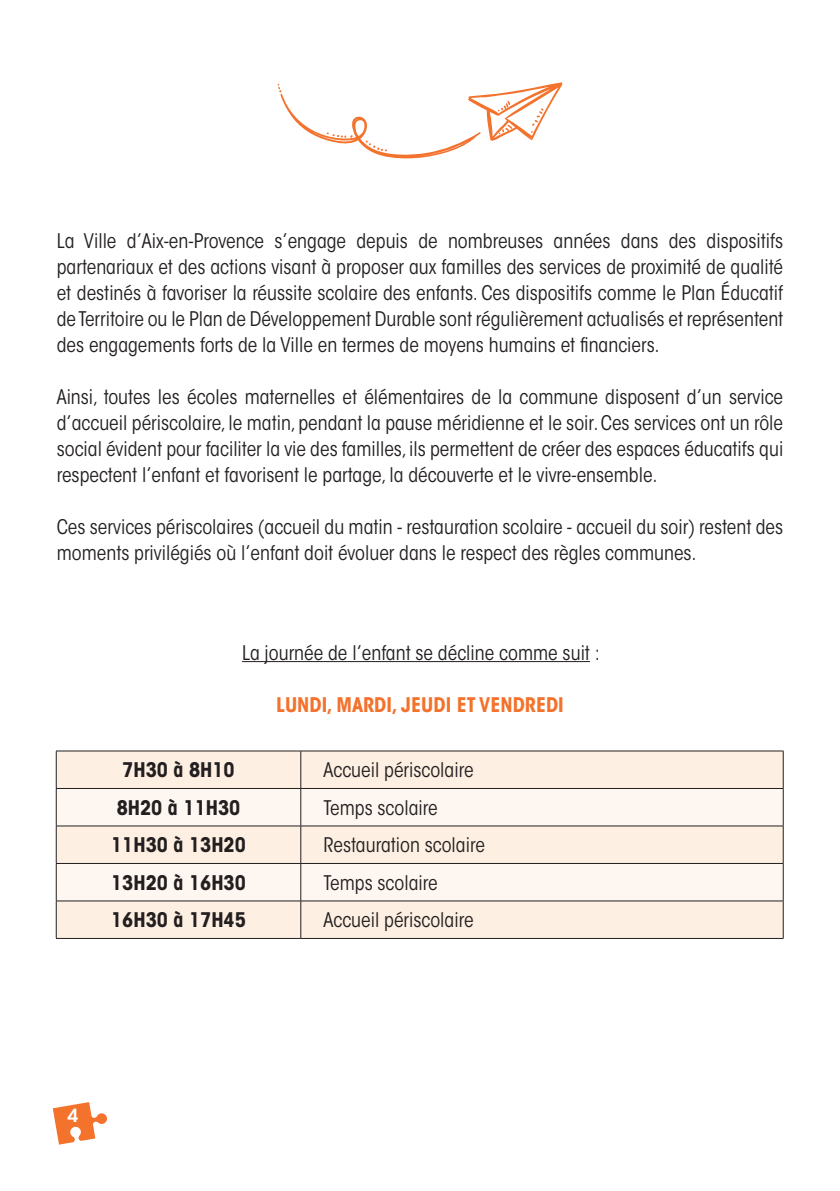
<style>
.page{position:relative;width:840px;height:1191px;background:#fff}
.page>*{position:absolute;margin:0;border:0;box-sizing:border-box;transform-origin:0 0}
.t1{font:condensed 20px/26px "ITC Avant Garde Std";color:#231f20;text-align:justify}
.t2{font:700 condensed 20px "ITC Avant Garde Std";color:#231f20}
.t3{font:700 condensed 20px "ITC Avant Garde Std";color:#f3722c}
.t4{font:600 18px "ITC Avant Garde Std";color:#fff}
</style>
<div class="page">
<svg style="left:53px;top:1102px;width:54px;height:42px"></svg>
<div style="left:57px;top:751px;width:725px;height:187px;background:#fdefe2"></div>
<svg style="left:57px;top:789px;width:725px;height:111px;fill:#fef6f0"></svg>
<hr style="left:56px;top:750px;width:244px;height:1px;background:#231f20">
<hr style="left:56px;top:751px;width:1px;height:37px;background:#231f20">
<hr style="left:300px;top:750px;width:483px;height:1px;background:#231f20">
<hr style="left:300px;top:751px;width:1px;height:37px;background:#231f20">
<hr style="left:782px;top:751px;width:1px;height:37px;background:#231f20">
<hr style="left:56px;top:826px;width:1px;height:37px;background:#231f20">
<hr style="left:300px;top:826px;width:1px;height:37px;background:#231f20">
<hr style="left:782px;top:826px;width:1px;height:37px;background:#231f20">
<hr style="left:56px;top:901px;width:1px;height:37px;background:#231f20">
<hr style="left:300px;top:901px;width:1px;height:37px;background:#231f20">
<hr style="left:782px;top:901px;width:1px;height:37px;background:#231f20">
<hr style="left:56px;top:938px;width:244px;height:1px;background:#231f20">
<hr style="left:300px;top:938px;width:483px;height:1px;background:#231f20">
<hr style="left:56px;top:788px;width:244px;height:1px;background:#231f20">
<hr style="left:56px;top:788px;width:1px;height:37px;background:#231f20">
<hr style="left:56px;top:825px;width:244px;height:1px;background:#231f20">
<hr style="left:300px;top:788px;width:483px;height:1px;background:#231f20">
<hr style="left:300px;top:788px;width:1px;height:37px;background:#231f20">
<hr style="left:782px;top:788px;width:1px;height:37px;background:#231f20">
<hr style="left:300px;top:825px;width:483px;height:1px;background:#231f20">
<hr style="left:56px;top:863px;width:244px;height:1px;background:#231f20">
<hr style="left:56px;top:863px;width:1px;height:37px;background:#231f20">
<hr style="left:56px;top:900px;width:244px;height:1px;background:#231f20">
<hr style="left:300px;top:863px;width:483px;height:1px;background:#231f20">
<hr style="left:300px;top:863px;width:1px;height:37px;background:#231f20">
<hr style="left:782px;top:863px;width:1px;height:37px;background:#231f20">
<hr style="left:300px;top:900px;width:483px;height:1px;background:#231f20">
<svg style="left:277px;top:82px;width:285px;height:76px"></svg>
<hr style="left:242px;top:661px;width:347px;height:1px;background:#231f20">
<p class="t1" style="left:57px;top:228px;width:727px">La Ville d’Aix-en-Provence s’engage depuis de nombreuses années dans des dispositifs partenariaux et des actions visant à proposer aux familles des services de proximité de qualité et destinés à favoriser la réussite scolaire des enfants. Ces dispositifs comme le Plan Éducatif de Territoire ou le Plan de Développement Durable sont régulièrement actualisés et représentent des engagements forts de la Ville en termes de moyens humains et financiers.</p>
<p class="t1" style="left:57px;top:384px;width:727px">Ainsi, toutes les écoles maternelles et élémentaires de la commune disposent d’un service d’accueil périscolaire, le matin, pendant la pause méridienne et le soir. Ces services ont un rôle social évident pour faciliter la vie des familles, ils permettent de créer des espaces éducatifs qui respectent l’enfant et favorisent le partage, la découverte et le vivre-ensemble.</p>
<p class="t1" style="left:57px;top:514px;width:727px">Ces services périscolaires (accueil du matin - restauration scolaire - accueil du soir) restent des moments privilégiés où l’enfant doit évoluer dans le respect des règles communes.</p>
<p class="t1" style="left:242px;top:639px;width:359px">La journée de l’enfant se décline comme suit :</p>
<p class="t3" style="left:276px;top:691px;width:289px">LUNDI, MARDI, JEUDI ET VENDREDI</p>
<p class="t2" style="left:122px;top:757px;width:114px">7H30 à 8H10</p>
<p class="t1" style="left:323px;top:757px;width:151px">Accueil périscolaire</p>
<p class="t2" style="left:117px;top:794px;width:125px">8H20 à 11H30</p>
<p class="t1" style="left:323px;top:794px;width:116px">Temps scolaire</p>
<p class="t2" style="left:111px;top:832px;width:136px">11H30 à 13H20</p>
<p class="t1" style="left:323px;top:832px;width:163px">Restauration scolaire</p>
<p class="t2" style="left:111px;top:869px;width:136px">13H20 à 16H30</p>
<p class="t1" style="left:323px;top:869px;width:116px">Temps scolaire</p>
<p class="t2" style="left:111px;top:907px;width:136px">16H30 à 17H45</p>
<p class="t1" style="left:323px;top:907px;width:151px">Accueil périscolaire</p>
<p class="t4" style="left:68px;top:1104px;width:12px">4</p>
</div>
